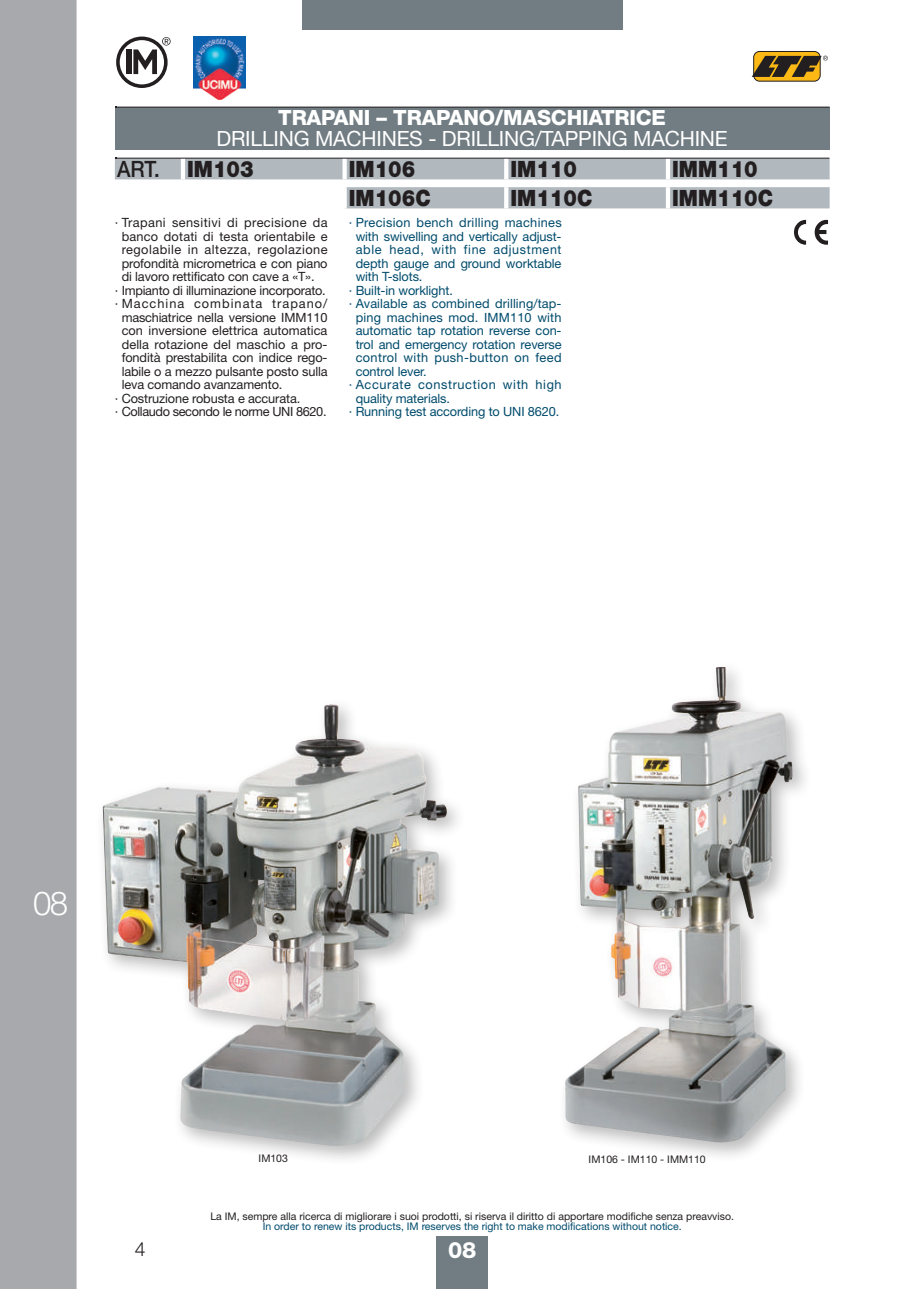
<style>
.page{position:relative;width:919px;height:1289px;background:#fff}
.page>*{position:absolute;margin:0;border:0;box-sizing:border-box;transform-origin:0 0}
.t1{font:300 33px "Helvetica Neue LT Std";color:#fff}
.t2{font:900 22.5px "Helvetica Neue LT Std";color:#231f20;scale:.9 1}
.t3{font:800 22.5px "Helvetica Neue LT Std";color:#fff}
.t4{font:21px "Helvetica Neue LT Std";letter-spacing:-.01em;color:#fff}
.t5{font:800 21px "Helvetica Neue LT Std";letter-spacing:-.01em;color:#fff}
.t6{font:300 19.5px "Helvetica Neue LT Std";color:#231f20}
.t7{font:12.75px "Helvetica Neue LT Std";letter-spacing:-.005em;color:#231f20}
.t8{font:12.75px "Helvetica Neue LT Std";letter-spacing:-.005em;color:#004b6c}
.t9{font:12.75px "Helvetica Neue LT Std";letter-spacing:.035em;color:#231f20}
.t10{font:12.75px "Helvetica Neue LT Std";letter-spacing:-.03em;color:#231f20}
.t11{font:12.75px "Helvetica Neue LT Std";letter-spacing:.025em;color:#004b6c}
.t12{font:12.75px "Helvetica Neue LT Std";letter-spacing:.015em;color:#231f20}
.t13{font:12.75px "Helvetica Neue LT Std";letter-spacing:.045em;color:#004b6c}
.t14{font:12.75px "Helvetica Neue LT Std";letter-spacing:.03em;color:#004b6c}
.t15{font:12.75px "Helvetica Neue LT Std";letter-spacing:.05em;color:#004b6c}
.t16{font:12.75px "Helvetica Neue LT Std";letter-spacing:.08em;color:#231f20}
.t17{font:12.75px "Helvetica Neue LT Std";letter-spacing:.015em;color:#004b6c}
.t18{font:10.5px "Helvetica Neue LT Std";color:#231f20}
.t19{font:10.5px "Helvetica Neue LT Std";color:#004b6c}
.s1{font-weight:500}
</style>
<div class="page">
<div style="left:437px;top:1235px;width:51px;height:53px;background:#717d83"></div>
<svg style="left:753px;top:51px;width:67px;height:30px"></svg>
<div style="left:753px;top:51px;width:67px;height:30px;border:1px solid #231f20;border-radius:6px"></div>
<svg style="left:751px;top:56px;width:76px;height:21px;background:#715d34"></svg>
<div style="left:302px;top:0;width:320px;height:30px;background:#717d83"></div>
<div style="left:0;top:0;width:77px;height:1288px;background:#a8a9ad"></div>
<div style="left:116px;top:37px;width:51px;height:51px;border:4px solid #231f20;border-radius:50%"></div>
<div style="left:126px;top:49px;width:5px;height:25px;background:#231f20"></div>
<svg style="left:133px;top:37px;width:38px;height:37px"></svg>
<img style="left:193px;top:36px;width:52px;height:63px">
<div style="left:347px;top:187px;width:482px;height:21px;background:#b1b9bf"></div>
<svg style="left:504px;top:187px;width:4px;height:21px"></svg>
<div style="left:665px;top:187px;width:5px;height:21px;background:#fff"></div>
<img style="left:103px;top:705px;width:345px;height:442px">
<div style="left:557px;top:659px;width:255px;height:503px;background:#231f20;opacity:.3"></div>
<img style="left:565px;top:667px;width:221px;height:475px">
<div style="left:115px;top:107px;width:714px;height:43px;background:#717d83"></div>
<hr style="left:116px;top:107px;width:713px;height:1px;background:#231f20">
<svg style="left:794px;top:220px;width:34px;height:25px"></svg>
<svg style="left:115px;top:157px;width:714px;height:22px;background:#aeb5bb"></svg>
<h3 class="t5" style="left:278px;top:105px;width:389px">TRAPANI – TRAPANO/MASCHIATRICE</h3>
<h3 class="t4" style="left:216px;top:126px;width:512px">DRILLING MACHINES - DRILLING/TAPPING MACHINE</h3>
<h2 class="t2" style="left:117px;top:155px;width:153px"><span class="s1">ART.</span> IM103</h2>
<h2 class="t2" style="left:349px;top:155px;width:75px">IM106</h2>
<h2 class="t2" style="left:510px;top:155px;width:75px">IM110</h2>
<h2 class="t2" style="left:672px;top:155px;width:97px">IMM110</h2>
<h2 class="t2" style="left:349px;top:184px;width:92px">IM106C</h2>
<h2 class="t2" style="left:510px;top:184px;width:92px">IM110C</h2>
<h2 class="t2" style="left:672px;top:184px;width:114px">IMM110C</h2>
<p class="t9" style="left:115px;top:215px;width:214px">· Trapani sensitivi di precisione da</p>
<p class="t12" style="left:122px;top:228px;width:207px">banco dotati di testa orientabile e</p>
<p class="t9" style="left:122px;top:242px;width:207px">regolabile in altezza, regolazione</p>
<p class="t7" style="left:122px;top:255px;width:207px">profondità micrometrica e con piano</p>
<p class="t7" style="left:122px;top:269px;width:194px">di lavoro rettificato con cave a «T».</p>
<p class="t7" style="left:115px;top:282px;width:212px">· Impianto di illuminazione incorporato.</p>
<p class="t16" style="left:115px;top:296px;width:214px">· Macchina combinata trapano/</p>
<p class="t7" style="left:122px;top:309px;width:207px">maschiatrice nella versione IMM110</p>
<p class="t7" style="left:122px;top:323px;width:207px">con inversione elettrica automatica</p>
<p class="t7" style="left:122px;top:336px;width:207px">della rotazione del maschio a pro-</p>
<p class="t7" style="left:122px;top:350px;width:207px">fondità prestabilita con indice rego-</p>
<p class="t7" style="left:122px;top:363px;width:207px">labile o a mezzo pulsante posto sulla</p>
<p class="t7" style="left:122px;top:377px;width:162px">leva comando avanzamento.</p>
<p class="t7" style="left:115px;top:390px;width:187px">· Costruzione robusta e accurata.</p>
<p class="t10" style="left:115px;top:404px;width:213px">· Collaudo secondo le norme UNI 8620.</p>
<p class="t11" style="left:349px;top:215px;width:214px">· Precision bench drilling machines</p>
<p class="t8" style="left:355px;top:228px;width:207px">with swivelling and vertically adjust-</p>
<p class="t15" style="left:355px;top:242px;width:207px">able head, with fine adjustment</p>
<p class="t8" style="left:355px;top:255px;width:207px">depth gauge and ground worktable</p>
<p class="t8" style="left:355px;top:269px;width:68px">with T-slots.</p>
<p class="t8" style="left:349px;top:282px;width:105px">· Built-in worklight.</p>
<p class="t8" style="left:349px;top:296px;width:214px">· Available as combined drilling/tap-</p>
<p class="t17" style="left:355px;top:309px;width:207px">ping machines mod. IMM110 with</p>
<p class="t8" style="left:355px;top:323px;width:207px">automatic tap rotation reverse con-</p>
<p class="t8" style="left:355px;top:336px;width:207px">trol and emergency rotation reverse</p>
<p class="t14" style="left:355px;top:350px;width:207px">control with push-button on feed</p>
<p class="t8" style="left:355px;top:363px;width:72px">control lever.</p>
<p class="t13" style="left:349px;top:377px;width:214px">· Accurate construction with high</p>
<p class="t8" style="left:355px;top:390px;width:96px">quality materials.</p>
<p class="t8" style="left:349px;top:404px;width:212px">· Running test according to UNI 8620.</p>
<h1 class="t1" style="left:33px;top:882px;width:37px">08</h1>
<p class="t18" style="left:258px;top:1152px;width:31px">IM103</p>
<p class="t18" style="left:588px;top:1152px;width:119px">IM106 - IM110 - IMM110</p>
<p class="t18" style="left:210px;top:1209px;width:525px">La IM, sempre alla ricerca di migliorare i suoi prodotti, si riserva il diritto di apportare modifiche senza preavviso.</p>
<p class="t19" style="left:263px;top:1220px;width:420px">In order to renew its products, IM reserves the right to make modifications without notice.</p>
<h3 class="t6" style="left:135px;top:1237px;width:12px">4</h3>
<h2 class="t3" style="left:448px;top:1236px;width:30px">08</h2>
</div>
